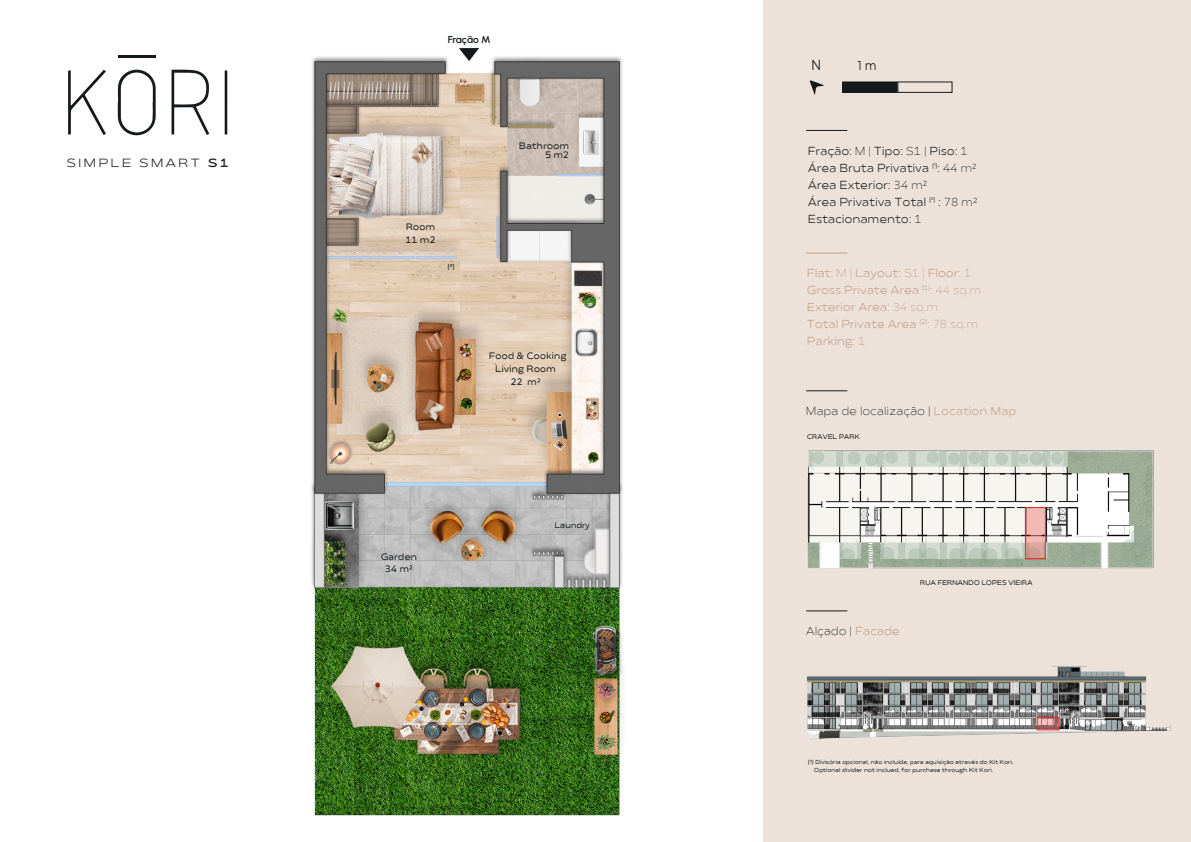
<style>
.page{position:relative;width:1191px;height:842px;background:#fff}
.page>*{position:absolute;margin:0;border:0;box-sizing:border-box;transform-origin:0 0}
.t1{font:14.5px "Montserrat";color:#141a1c;scale:.86 1}
.t2{font:13px "Montserrat";color:#141a1c;scale:.86 1}
.t3{font:11.8px "Matahari Extended 400 Ext Reg";letter-spacing:.22em;color:#231f20}
.t4{font:11.6px/17px "Matahari Extended 400 Ext Reg";letter-spacing:.045em;color:#141a1c;scale:.86 1}
.t5{font:11.6px/17px "Matahari Extended 400 Ext Reg";letter-spacing:.045em;color:#c59f84;scale:.86 1}
.t6{font:300 11.6px "Matahari Extended 300 Ext";letter-spacing:.045em;color:#141a1c;scale:.86 1}
.t7{font:600 10px "Urbanist";letter-spacing:-.01em;color:#141a1c}
.t8{font:9.3px/13px "Matahari Extended 600 Ext Sem Bd";letter-spacing:.045em;color:#141a1c;text-align:center;scale:.86 1}
.t9{font:8.1px "Matahari Extended 600 Ext Sem Bd";letter-spacing:.045em;color:#141a1c;scale:.86 1}
.t10{font:7px "Matahari Extended 600 Ext Sem Bd";color:#141a1c;scale:.86 1}
.t11{font:6.8px "Matahari Extended 600 Ext Sem Bd";letter-spacing:.045em;color:#141a1c;scale:.86 1}
.t12{font:5.8px/8px "Matahari Extended 600 Ext Sem Bd";letter-spacing:.045em;color:#141a1c;scale:.86 1}
.s1{font-family:"Matahari Extended 700 Ext";font-weight:700}
.s2{font-family:"Matahari Extended 300 Ext";font-weight:300}
.s3{font-family:"Matahari Extended 400 Ext Reg";font-weight:400;color:#c59f84}
</style>
<div class="page">
<img style="left:103px;top:56px;width:520px;height:760px">
<div style="left:762px;top:0;width:429px;height:842px;background:#ede2da"></div>
<svg style="left:171px;top:70px;width:38px;height:65px"></svg>
<svg style="left:118px;top:68px;width:38px;height:68px"></svg>
<svg style="left:68px;top:70px;width:38px;height:65px"></svg>
<svg style="left:225px;top:70px;width:2px;height:64px"></svg>
<hr style="left:118px;top:55px;width:38px;height:3px;background:#141a1c">
<div style="left:842px;top:82px;width:55px;height:10px;background:#141a1c"></div>
<div style="left:842px;top:81px;width:55px;height:12px;border:1px solid #141a1c"></div>
<div style="left:897px;top:81px;width:55px;height:12px;border:1px solid #141a1c"></div>
<hr style="left:806px;top:130px;width:41px;height:1px;background:#141a1c">
<hr style="left:806px;top:253px;width:41px;height:1px;background:#c59f84">
<hr style="left:806px;top:390px;width:41px;height:1px;background:#141a1c">
<hr style="left:806px;top:610px;width:41px;height:1px;background:#141a1c">
<svg style="left:810px;top:80px;width:14px;height:15px"></svg>
<svg style="left:459px;top:48px;width:20px;height:13px"></svg>
<img style="left:807px;top:450px;width:347px;height:119px">
<svg style="left:1026px;top:509px;width:17px;height:48px"></svg>
<div style="left:1024px;top:507px;width:21px;height:52px;border:1px solid #ee2d2d"></div>
<img style="left:807px;top:666px;width:365px;height:73px">
<svg style="left:1038px;top:719px;width:19px;height:9px"></svg>
<div style="left:1036px;top:717px;width:23px;height:13px;border:1px solid #ee2d2d"></div>
<h3 class="t3" style="left:67px;top:154px;width:163px">SIMPLE SMART <span class="s1">S1</span></h3>
<h3 class="t7" style="left:448px;top:33px;width:44px">Fração M</h3>
<h3 class="t8" style="left:406px;top:221px;width:36px;text-align:left">Room<br>11 m2</h3>
<p class="t10" style="left:448px;top:261px;width:9px">(3)</p>
<h3 class="t8" style="left:519px;top:142px;width:59px;line-height:9px;text-align:right">Bathroom<br>5 m2</h3>
<h3 class="t8" style="left:489px;top:349px;width:91px">Food &amp; Cooking<br>Living Room<br>22 m2</h3>
<h3 class="t8" style="left:381px;top:551px;width:43px;line-height:12px">Garden<br>34 m2</h3>
<h3 class="t9" style="left:555px;top:519px;width:42px">Laundry</h3>
<h1 class="t1" style="left:811px;top:54px;width:13px">N</h1>
<h2 class="t2" style="left:857px;top:56px;width:23px">1 m</h2>
<h3 class="t4" style="left:808px;top:142px;width:198px">Fração: <span class="s2">M |</span> Tipo: <span class="s2">S1 |</span> Piso: <span class="s2">1<br></span>Área Bruta Privativa <sup>(1)</sup>: <span class="s2">44 m2<br></span>Área Exterior: <span class="s2">34 m2<br></span>Área Privativa Total <sup>(2)</sup> : <span class="s2">78 m2<br></span>Estacionamento: <span class="s2">1</span></h3>
<h3 class="t5" style="left:807px;top:265px;width:203px">Flat: <span class="s2">M |</span> Layout: <span class="s2">S1 |</span> Floor: <span class="s2">1<br></span>Gross Private Area <sup>(1)</sup>: <span class="s2">44 sq.m<br></span>Exterior Area: <span class="s2">34 sq.m<br></span>Total Private Area <sup>(2)</sup>: <span class="s2">78 sq.m<br></span>Parking: <span class="s2">1</span></h3>
<h3 class="t6" style="left:806px;top:403px;width:245px">Mapa de localização | <span class="s3">Location Map</span></h3>
<p class="t11" style="left:807px;top:432px;width:63px">CRAVEL PARK</p>
<h3 class="t6" style="left:806px;top:623px;width:110px">Alçado | <span class="s3">Facade</span></h3>
<p class="t11" style="left:920px;top:578px;width:132px">RUA FERNANDO LOPES VIEIRA</p>
<p class="t12" style="left:814px;top:758px;width:233px;text-indent:-6px">(3) Divisória opcional, não incluída, para aquisição através do Kit Kori.<br>Optional divider not inclued, for purchase through Kit Kori.</p>
</div>
